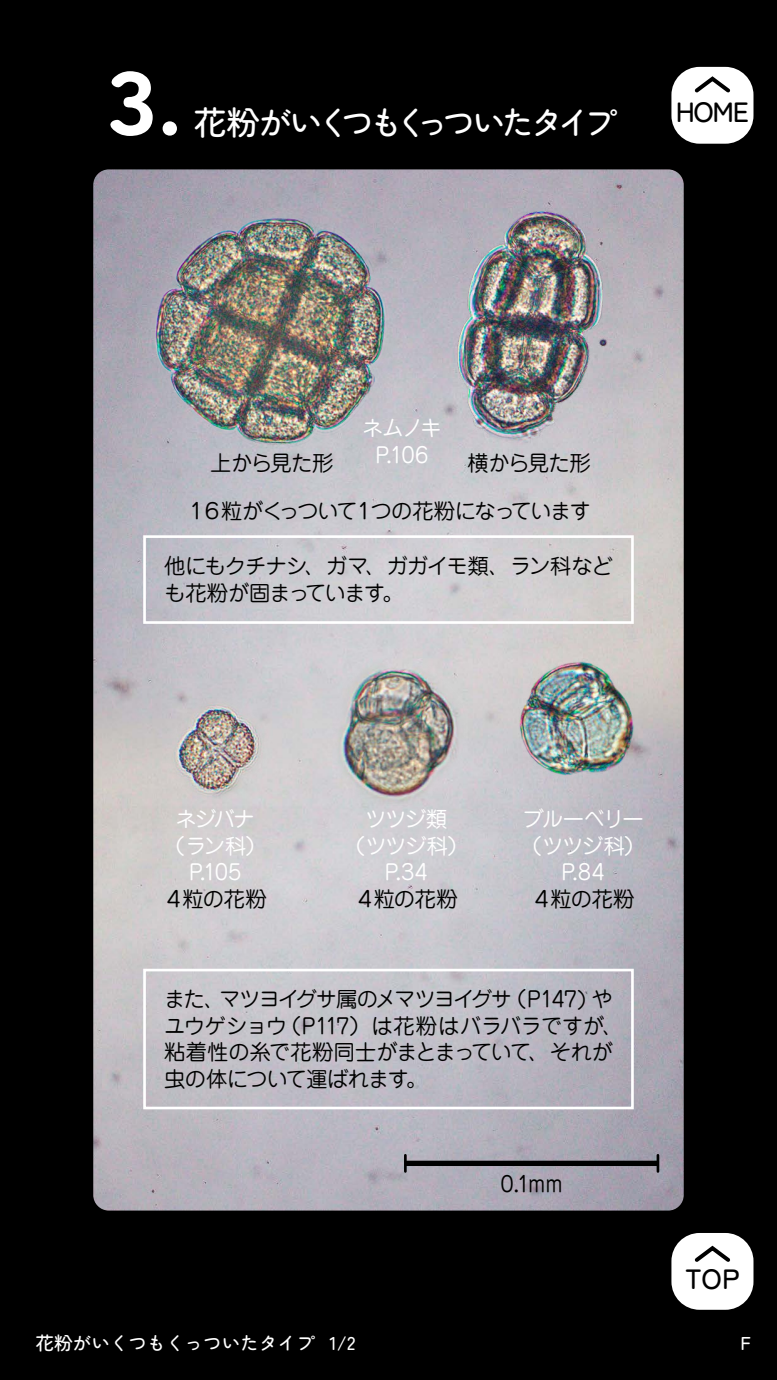
<style>
.page{position:relative;width:777px;height:1380px;background:#fff}
.page>*{position:absolute;margin:0;border:0;box-sizing:border-box;transform-origin:0 0}
.t1{font:900 88.56px "Zen Maru Gothic";color:#fff}
.t2{font:500 33.19px "Zen Maru Gothic";letter-spacing:-.16em;color:#fff}
.t3{font:500 27.88px "Zen Maru Gothic";letter-spacing:-.05em;color:#000}
.t4{font:21.25px/26.6px "P Jun 201 Pro N";letter-spacing:-.05em;color:#000}
.t5{font:21.25px/26.6px "P Jun 201 Pro N";letter-spacing:-.06em;color:#fff;text-align:center}
.t6{font:21.25px "P Jun 201 Pro N";letter-spacing:-.08em;color:#000}
.t7{font:21.25px/26.6px "P Jun 201 Pro N";letter-spacing:-.085em;color:#fff;text-align:center}
.t8{font:500 18.62px "Zen Maru Gothic";color:#fff}
</style>
<div class="page">
<div style="left:0;top:0;width:776px;height:1380px;background:#000"></div>
<div style="left:671px;top:67px;width:82px;height:77px;background:#fff;border-radius:28px"></div>
<svg style="left:694px;top:76px;width:37px;height:17px"></svg>
<img style="left:93px;top:169px;width:590px;height:1042px">
<img style="left:127px;top:192px;width:507px;height:640px">
<svg style="left:404px;top:1155px;width:2px;height:16px"></svg>
<hr style="left:656px;top:1155px;width:3px;height:16px;background:#000">
<div style="left:143px;top:969px;width:490px;height:140px;border:3px solid #fff"></div>
<div style="left:143px;top:535px;width:490px;height:89px;border:3px solid #fff"></div>
<div style="left:671px;top:1233px;width:82px;height:77px;background:#fff;border-radius:28px"></div>
<svg style="left:694px;top:1245px;width:36px;height:17px"></svg>
<h1 class="t1" style="left:87px;top:46px;width:96px">３.</h1>
<h2 class="t2" style="left:193px;top:102px;width:424px">花粉がいくつもくっついたタイプ</h2>
<h3 class="t3" style="left:675px;top:95px;width:75px">HOME</h3>
<p class="t5" style="left:362px;top:414px;width:81px">ネムノキ<br>P.106</p>
<p class="t4" style="left:467px;top:449px;width:125px">横から見た形</p>
<p class="t6" style="left:186px;top:494px;width:406px">１６粒がくっついて１つの花粉になっています</p>
<p class="t4" style="left:210px;top:449px;width:125px">上から見た形</p>
<p class="t4" style="left:164px;top:552px;width:450px">他にもクチナシ、ガマ、ガガイモ類、ラン科なども花粉が固まっています。</p>
<p class="t7" style="left:164px;top:805px;width:104px">ネジバナ（ラン科）<br>P.105</p>
<p class="t5" style="left:344px;top:805px;width:126px">ツツジ類<br>（ツツジ科）<br>P.34</p>
<p class="t5" style="left:520px;top:805px;width:126px">ブルーベリー（ツツジ科）<br>P.84</p>
<p class="t4" style="left:163px;top:884px;width:104px">４粒の花粉</p>
<p class="t4" style="left:354px;top:884px;width:104px">４粒の花粉</p>
<p class="t4" style="left:531px;top:884px;width:104px">４粒の花粉</p>
<p class="t4" style="left:164px;top:985px;width:460px">また、マツヨイグサ属のメマツヨイグサ（P147) やユウゲショウ（P117）は花粉はバラバラですが、粘着性の糸で花粉同士がまとまっていて、それが虫の体について運ばれます。</p>
<p class="t4" style="left:500px;top:1169px;width:64px">0.1mm</p>
<h3 class="t3" style="left:685px;top:1261px;width:56px">TOP</h3>
<p class="t8" style="left:35px;top:1332px;width:281px">花粉がいくつもくっついたタイプ</p>
<p class="t8" style="left:740px;top:1332px;width:12px">F</p>
<p class="t8" style="left:329px;top:1332px;width:27px">1/2</p>
</div>
